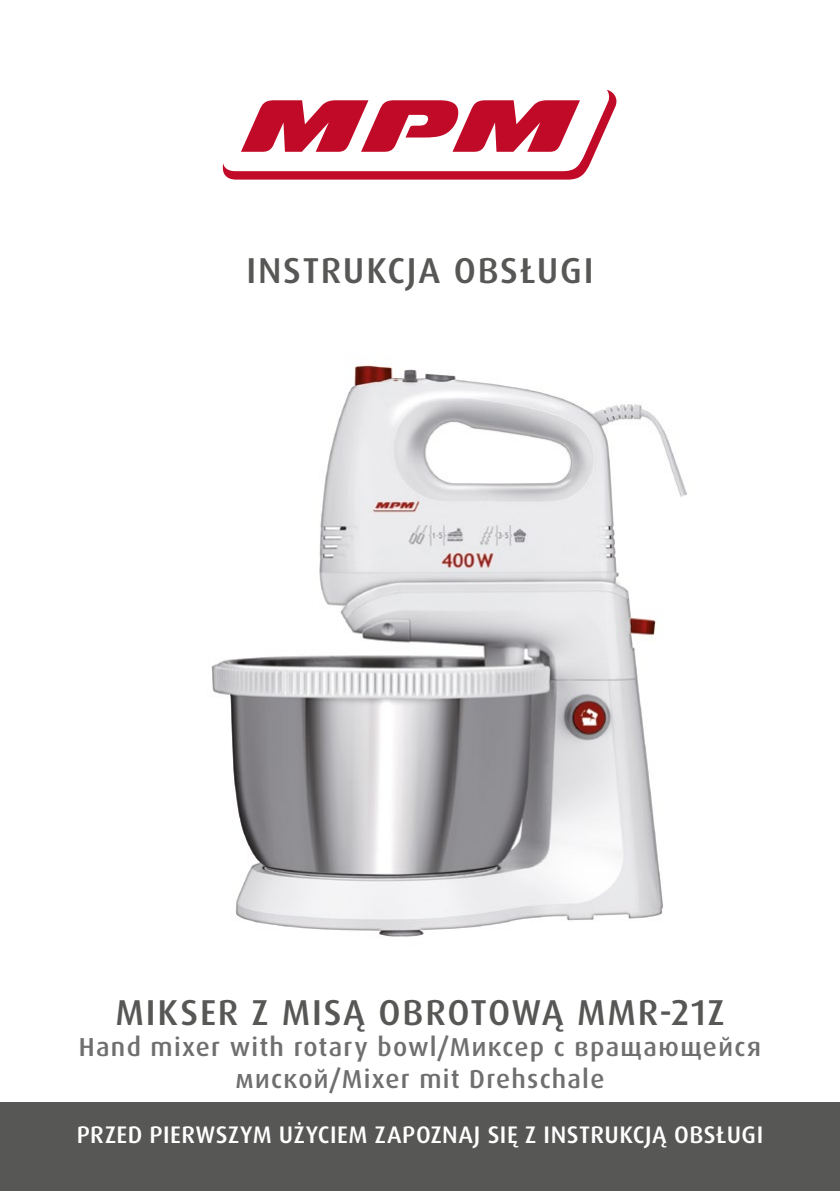
<style>
.page{position:relative;width:840px;height:1191px;background:#fff}
.page>*{position:absolute;margin:0;border:0;box-sizing:border-box;transform-origin:0 0}
.t1{font:500 36px "Dax Pro";letter-spacing:.05em;color:#575756}
.t2{font:500 26px/31.2px "Dax Pro";letter-spacing:.05em;color:#706f6f;text-align:center}
.t3{font:500 24px "Dax Pro";letter-spacing:.02em;color:#fff}
</style>
<div class="page">
<div style="left:0;top:1102px;width:839px;height:89px;background:#575756"></div>
<svg style="left:222px;top:90px;width:395px;height:90px"></svg>
<img style="left:211px;top:365px;width:476px;height:572px">
<h1 class="t1" style="left:246px;top:247px;width:348px">INSTRUKCJA OBSŁUGI</h1>
<h1 class="t1" style="left:115px;top:989px;width:610px">MIKSER Z MISĄ OBROTOWĄ MMR-21Z</h1>
<p class="t2" style="left:79px;top:1031px;width:683px">Hand mixer with rotary bowl/Миксер с вращающейся миской/Mixer mit Drehschale</p>
<p class="t3" style="left:77px;top:1119px;width:687px">PRZED PIERWSZYM UŻYCIEM ZAPOZNAJ SIĘ Z INSTRUKCJĄ OBSŁUGI</p>
</div>
